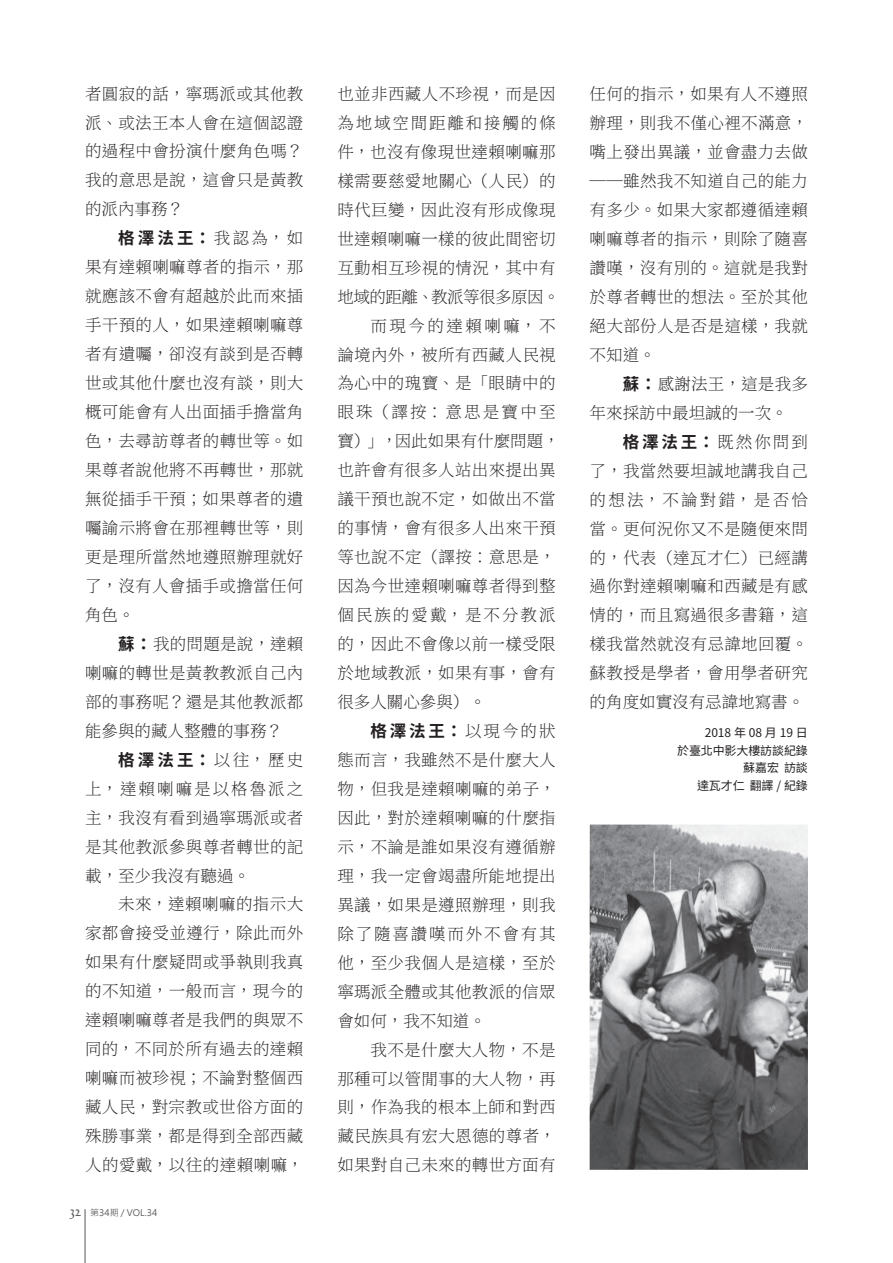
<style>
.page{position:relative;width:893px;height:1263px;background:#fff}
.page>*{position:absolute;margin:0;border:0;box-sizing:border-box;transform-origin:0 0}
.t1{font:200 16.5px/29px "Source Han Serif TC";letter-spacing:.02em;color:#231f20;text-align:justify}
.t2{font:200 16.5px/29px "Source Han Serif TC";color:#231f20}
.t3{font:700 16.5px "Noto Sans CJ Ktc";letter-spacing:.18em;color:#231f20}
.t4{font:200 16.5px "Source Han Serif TC";letter-spacing:-.03em;color:#231f20}
.t5{font:200 16.5px "Source Han Serif TC";letter-spacing:.11em;color:#231f20}
.t6{font:200 16.5px "Source Han Serif TC";letter-spacing:.135em;color:#231f20}
.t7{font:200 16.5px "Source Han Serif TC";letter-spacing:.125em;color:#231f20}
.t8{font:200 16.5px "Source Han Serif TC";letter-spacing:.15em;color:#231f20}
.t9{font:12px/17.7px "Noto Sans CJ Ktc";letter-spacing:-.01em;color:#231f20;text-align:right}
.t10{font:9px "Microsoft Jheng Hei";color:#57585a}
.s1{font-family:"Source Han Serif TC";font-weight:200}
.s2{font-family:"Noto Sans CJ Ktc";font-weight:700}
.s3{font-family:"Calligraphic 421 BT Roman B";font-size:15px}
</style>
<div class="page">
<img style="left:590px;top:824px;width:218px;height:346px">
<hr style="left:85px;top:1209px;width:1px;height:54px;background:#57585a">
<p class="t1" style="left:85px;top:79px;width:220px">者圓寂的話，寧瑪派或其他教派、或法王本人會在這個認證的過程中會扮演什麼角色嗎？我的意思是說，這會只是黃教的派內事務？</p>
<p class="t3" style="left:118px;top:229px;width:187px">格澤法王：<span class="s1">我認為，如</span></p>
<p class="t1" style="left:85px;top:253px;width:220px">果有達賴喇嘛尊者的指示，那就應該不會有超越於此而來插手干預的人，如果達賴喇嘛尊者有遺囑，卻沒有談到是否轉世或其他什麼也沒有談，則大概可能會有人出面插手擔當角色，去尋訪尊者的轉世等。如果尊者說他將不再轉世，那就無從插手干預；如果尊者的遺囑諭示將會在那裡轉世等，則更是理所當然地遵照辦理就好了，沒有人會插手或擔當任何角色。</p>
<p class="t1" style="left:85px;top:630px;width:220px;text-indent:33px"><span class="s2">蘇：</span>我的問題是說，達賴喇嘛的轉世是黃教教派自己內部的事務呢？還是其他教派都能參與的藏人整體的事務？</p>
<p class="t3" style="left:118px;top:750px;width:187px">格澤法王：<span class="s1">以往，歷史</span></p>
<p class="t1" style="left:85px;top:774px;width:220px">上，達賴喇嘛是以格魯派之主，我沒有看到過寧瑪派或者是其他教派參與尊者轉世的記載，至少我沒有聽過。</p>
<p class="t1" style="left:85px;top:890px;width:220px;text-indent:33px">未來，達賴喇嘛的指示大家都會接受並遵行，除此而外如果有什麼疑問或爭執則我真的不知道，一般而言，現今的達賴喇嘛尊者是我們的與眾不同的，不同於所有過去的達賴喇嘛而被珍視；不論對整個西藏人民，對宗教或世俗方面的殊勝事業，都是得到全部西藏人的愛戴，以往的達賴喇嘛，</p>
<p class="t10" style="left:70px;top:1207px;width:89px"><span class="s3">32</span> 第34期 / VOL.34</p>
<p class="t1" style="left:337px;top:80px;width:220px">也並非西藏人不珍視，而是因</p>
<p class="t5" style="left:337px;top:113px;width:220px">為地域空間距離和接觸的條</p>
<p class="t1" style="left:337px;top:138px;width:220px">件，也沒有像現世達賴喇嘛那</p>
<p class="t1" style="left:337px;top:167px;width:220px">樣需要慈愛地關心（人民）的</p>
<p class="t1" style="left:337px;top:196px;width:220px">時代巨變，因此沒有形成像現</p>
<p class="t1" style="left:337px;top:224px;width:220px">世達賴喇嘛一樣的彼此間密切</p>
<p class="t1" style="left:337px;top:253px;width:220px">互動相互珍視的情況，其中有</p>
<p class="t4" style="left:337px;top:287px;width:224px">地域的距離、教派等很多原因。</p>
<p class="t8" style="left:370px;top:316px;width:187px">而現今的達賴喇嘛，不</p>
<p class="t1" style="left:337px;top:340px;width:220px">論境內外，被所有西藏人民視</p>
<p class="t1" style="left:337px;top:369px;width:220px">為心中的瑰寶、是「眼睛中的</p>
<p class="t6" style="left:337px;top:403px;width:220px">眼珠（譯按：意思是寶中至</p>
<p class="t2" style="left:337px;top:427px;width:224px">寶）」，因此如果有什麼問題，</p>
<p class="t1" style="left:337px;top:456px;width:220px">也許會有很多人站出來提出異</p>
<p class="t1" style="left:337px;top:485px;width:220px">議干預也說不定，如做出不當</p>
<p class="t1" style="left:337px;top:514px;width:220px">的事情，會有很多人出來干預</p>
<p class="t1" style="left:337px;top:543px;width:220px">等也說不定（譯按：意思是，</p>
<p class="t1" style="left:337px;top:572px;width:220px">因為今世達賴喇嘛尊者得到整</p>
<p class="t7" style="left:337px;top:606px;width:220px">個民族的愛戴，是不分教派</p>
<p class="t1" style="left:337px;top:630px;width:220px">的，因此不會像以前一樣受限</p>
<p class="t1" style="left:337px;top:659px;width:220px">於地域教派，如果有事，會有</p>
<p class="t2" style="left:337px;top:688px;width:150px">很多人關心參與）。</p>
<p class="t3" style="left:370px;top:722px;width:187px">格澤法王：<span class="s1">以現今的狀</span></p>
<p class="t1" style="left:337px;top:746px;width:220px">態而言，我雖然不是什麼大人物，但我是達賴喇嘛的弟子，因此，對於達賴喇嘛的什麼指示，不論是誰如果沒有遵循辦理，我一定會竭盡所能地提出異議，如果是遵照辦理，則我除了隨喜讚嘆而外不會有其他，至少我個人是這樣，至於寧瑪派全體或其他教派的信眾會如何，我不知道。</p>
<p class="t1" style="left:337px;top:1035px;width:220px;text-indent:33px">我不是什麼大人物，不是那種可以管閒事的大人物，再則，作為我的根本上師和對西藏民族具有宏大恩德的尊者，如果對自己未來的轉世方面有</p>
<p class="t1" style="left:590px;top:80px;width:220px">任何的指示，如果有人不遵照辦理，則我不僅心裡不滿意，嘴上發出異議，並會盡力去做──雖然我不知道自己的能力有多少。如果大家都遵循達賴喇嘛尊者的指示，則除了隨喜讚嘆，沒有別的。這就是我對於尊者轉世的想法。至於其他絕大部份人是否是這樣，我就不知道。</p>
<p class="t2" style="left:590px;top:370px;width:220px;text-indent:33px"><span class="s2">蘇：</span>感謝法王，這是我多年來採訪中最坦誠的一次。</p>
<p class="t3" style="left:623px;top:432px;width:187px">格澤法王：<span class="s1">既然你問到</span></p>
<p class="t1" style="left:590px;top:456px;width:220px">了，我當然要坦誠地講我自己的想法，不論對錯，是否恰當。更何況你又不是隨便來問的，代表（達瓦才仁）已經講過你對達賴喇嘛和西藏是有感情的，而且寫過很多書籍，這樣我當然就沒有忌諱地回覆。蘇教授是學者，會用學者研究的角度如實沒有忌諱地寫書。</p>
<p class="t9" style="left:677px;top:724px;width:132px">2018 年 08 月 19 日<br>於臺北中影大樓訪談紀錄蘇嘉宏 訪談<br>達瓦才仁 翻譯 / 紀錄</p>
</div>
